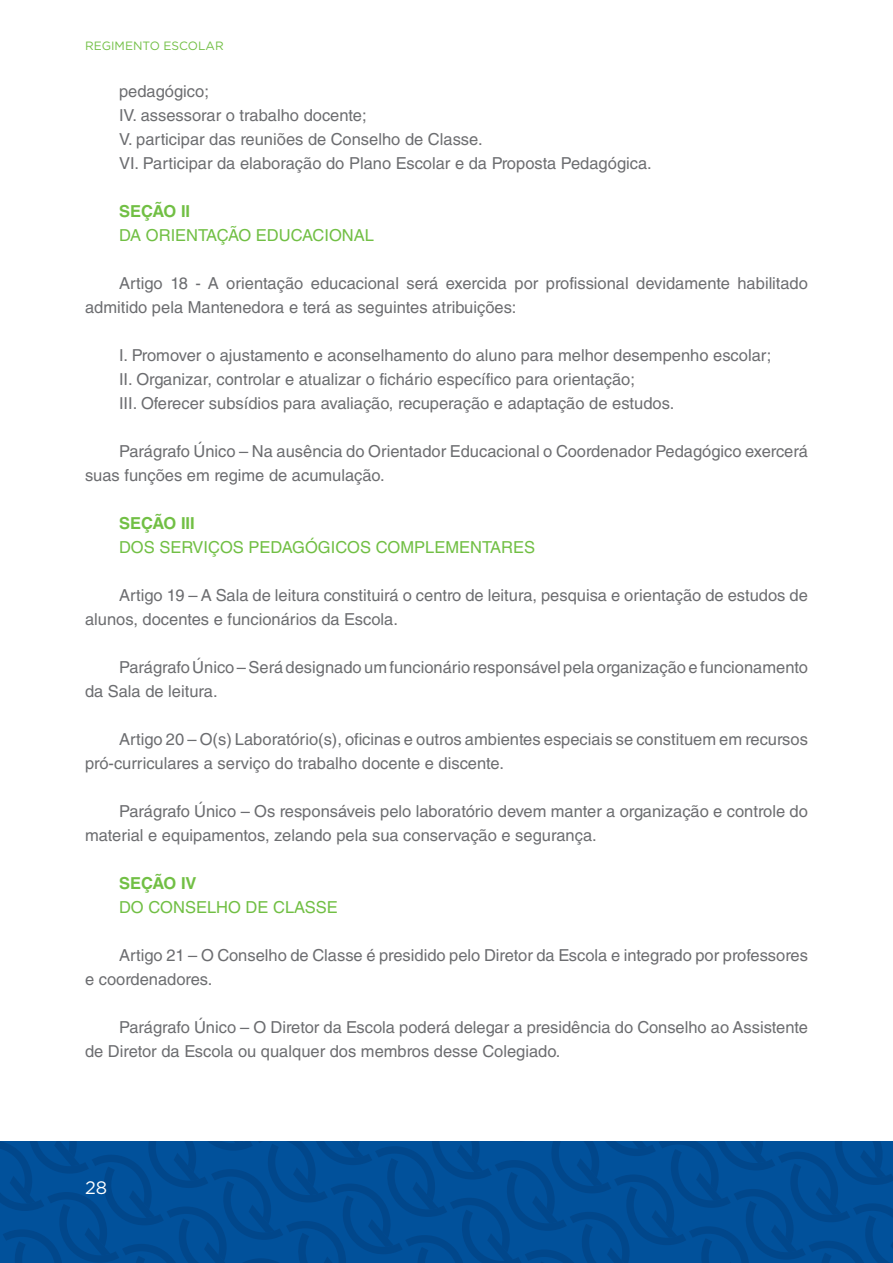
<style>
.page{position:relative;width:893px;height:1263px;background:#fff}
.page>*{position:absolute;margin:0;border:0;box-sizing:border-box;transform-origin:0 0}
.t1{font:18px "Gotham";color:#fff}
.t2{font:16.5px/24px "Helvetica LT Std";color:#6c6d70}
.t3{font:16.5px "Helvetica LT Std";color:#71bf44}
.t4{font:700 16.5px "Helvetica LT Std";color:#71bf44}
.t5{font:12px "Gotham";color:#71bf44}
</style>
<div class="page">
<svg style="left:0;top:1141px;width:893px;height:122px;background:#014d95"></svg>
<p class="t5" style="left:85px;top:38px;width:140px">REGIMENTO ESCOLAR</p>
<p class="t2" style="left:119px;top:79px;width:534px">pedagógico;<br>IV. assessorar o trabalho docente;<br>V. participar das reuniões de Conselho de Classe.<br>VI. Participar da elaboração do Plano Escolar e da Proposta Pedagógica.</p>
<p class="t4" style="left:119px;top:201px;width:73px">SEÇÃO II</p>
<p class="t3" style="left:119px;top:226px;width:256px">DA ORIENTAÇÃO EDUCACIONAL</p>
<p class="t2" style="left:85px;top:271px;width:724px;text-indent:34px">Artigo 18 - A orientação educacional será exercida por profissional devidamente habilitado admitido pela Mantenedora e terá as seguintes atribuições:</p>
<p class="t2" style="left:119px;top:343px;width:654px">I. Promover o ajustamento e aconselhamento do aluno para melhor desempenho escolar;<br>II. Organizar, controlar e atualizar o fichário específico para orientação;<br>III. Oferecer subsídios para avaliação, recuperação e adaptação de estudos.</p>
<p class="t2" style="left:85px;top:439px;width:724px;text-indent:34px">Parágrafo Único – Na ausência do Orientador Educacional o Coordenador Pedagógico exercerá suas funções em regime de acumulação.</p>
<p class="t4" style="left:119px;top:513px;width:77px">SEÇÃO III</p>
<p class="t3" style="left:119px;top:538px;width:417px">DOS SERVIÇOS PEDAGÓGICOS COMPLEMENTARES</p>
<p class="t2" style="left:85px;top:583px;width:724px;text-indent:34px">Artigo 19 – A Sala de leitura constituirá o centro de leitura, pesquisa e orientação de estudos de alunos, docentes e funcionários da Escola.</p>
<p class="t2" style="left:85px;top:655px;width:724px;text-indent:34px">Parágrafo Único – Será designado um funcionário responsável pela organização e funcionamento da Sala de leitura.</p>
<p class="t2" style="left:85px;top:727px;width:724px;text-indent:34px">Artigo 20 – O(s) Laboratório(s), oficinas e outros ambientes especiais se constituem em recursos pró-curriculares a serviço do trabalho docente e discente.</p>
<p class="t2" style="left:85px;top:799px;width:724px;text-indent:34px">Parágrafo Único – Os responsáveis pelo laboratório devem manter a organização e controle do material e equipamentos, zelando pela sua conservação e segurança.</p>
<p class="t4" style="left:119px;top:873px;width:79px">SEÇÃO IV</p>
<p class="t3" style="left:119px;top:898px;width:220px">DO CONSELHO DE CLASSE</p>
<p class="t2" style="left:85px;top:943px;width:724px;text-indent:34px">Artigo 21 – O Conselho de Classe é presidido pelo Diretor da Escola e integrado por professores e coordenadores.</p>
<p class="t2" style="left:85px;top:1015px;width:724px;text-indent:34px">Parágrafo Único – O Diretor da Escola poderá delegar a presidência do Conselho ao Assistente de Diretor da Escola ou qualquer dos membros desse Colegiado.</p>
<p class="t1" style="left:85px;top:1176px;width:24px">28</p>
</div>
